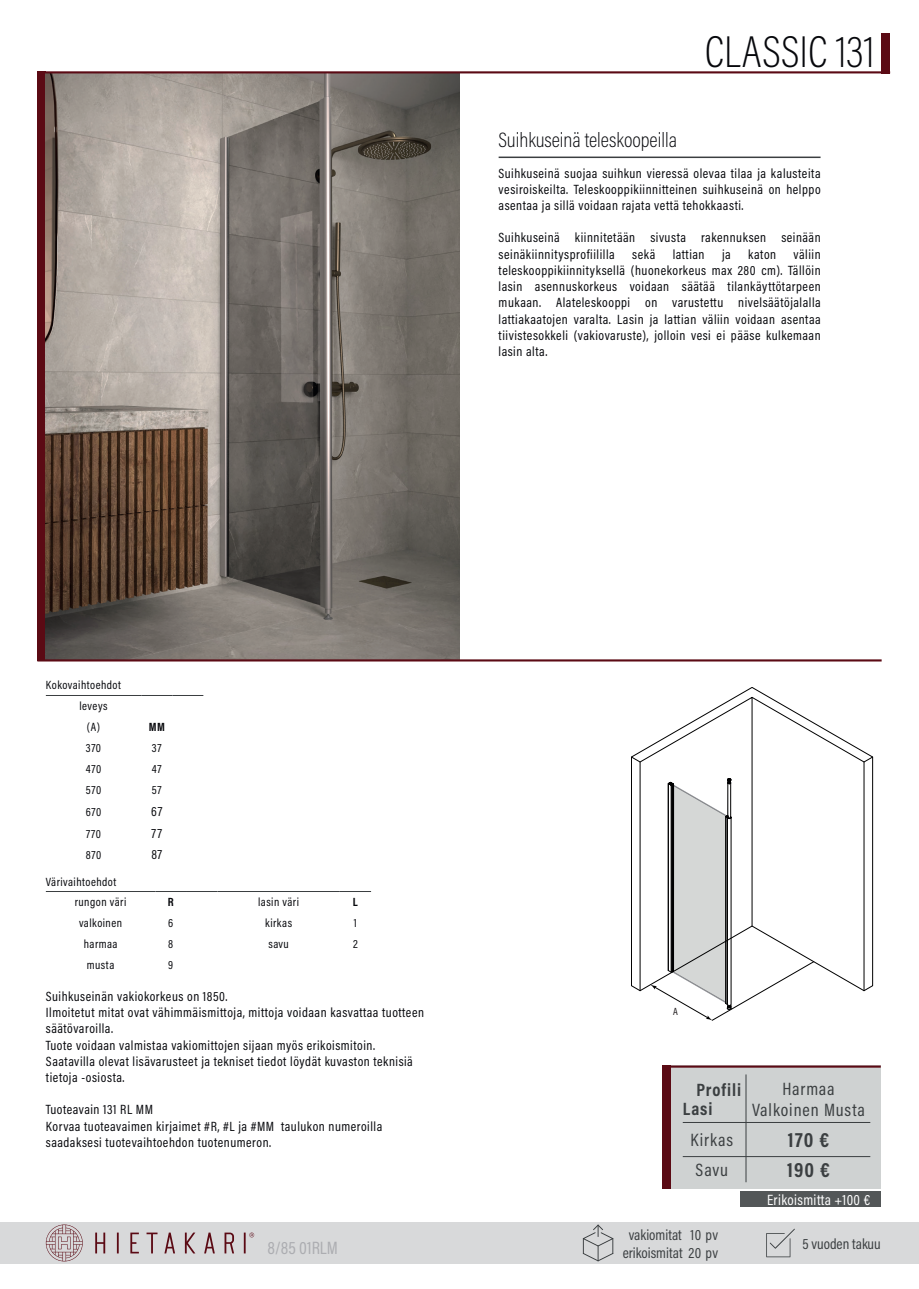
<style>
.page{position:relative;width:919px;height:1289px;background:#fff}
.page>*{position:absolute;margin:0;border:0;box-sizing:border-box;transform-origin:0 0}
.t1{font:200 45px "Acumin Pro Cond";letter-spacing:.005em;color:#07080c}
.t2{font:200 21px "Acumin Pro Cond";color:#07080c}
.t3{font:700 21px "Acumin Pro Cond";letter-spacing:.05em;color:#3b3f41}
.t4{font:18px/21px "Acumin Pro Cond";letter-spacing:.05em;color:#3b3f41;text-align:center}
.t5{font:700 18px/18.9px "Acumin Pro Cond";letter-spacing:.05em;color:#3b3f41}
.t6{font:18px "Acumin Pro Cond";color:#acadb1}
.t7{font:15px/17.7px "Acumin Pro Cond";color:#3b3f41;text-align:center}
.t8{font:15px "Acumin Pro Cond";letter-spacing:.025em;color:#fff}
.t9{font:13.5px/16.2px "Acumin Pro Cond";letter-spacing:.04em;color:#07080c}
.t10{font:12px/20.9px "Acumin Pro Cond";letter-spacing:.04em;color:#07080c}
.t11{font:700 12px "Acumin Pro Cond";color:#07080c}
.t12{font:12px "Myriad Pro";color:#000001}
.s1{font-family:"Acumin Pro Cond";font-size:10.5px;color:#231f20}
</style>
<div class="page">
<div style="left:37px;top:71px;width:9px;height:589px;background:#5b0a14"></div>
<div style="left:0;top:1222px;width:918px;height:41px;background:#d8d9da"></div>
<hr style="left:46px;top:695px;width:95px;height:1px;background:#3b3f41">
<hr style="left:141px;top:695px;width:31px;height:1px;background:#3b3f41">
<hr style="left:172px;top:695px;width:31px;height:1px;background:#3b3f41">
<img style="left:46px;top:73px;width:413px;height:586px">
<hr style="left:498px;top:156px;width:322px;height:2px;background:#3b3f41">
<hr style="left:37px;top:659px;width:844px;height:2px;background:#5b0a14">
<hr style="left:37px;top:71px;width:853px;height:2px;background:#5b0a14">
<div style="left:881px;top:33px;width:9px;height:40px;background:#5b0a14"></div>
<svg style="left:117px;top:1232px;width:2px;height:21px"></svg>
<svg style="left:95px;top:1232px;width:10px;height:21px"></svg>
<svg style="left:164px;top:1232px;width:11px;height:21px"></svg>
<svg style="left:204px;top:1232px;width:11px;height:21px"></svg>
<svg style="left:130px;top:1232px;width:9px;height:21px"></svg>
<svg style="left:146px;top:1232px;width:11px;height:21px"></svg>
<svg style="left:185px;top:1232px;width:10px;height:21px"></svg>
<svg style="left:224px;top:1232px;width:10px;height:21px"></svg>
<svg style="left:46px;top:1224px;width:37px;height:37px"></svg>
<svg style="left:244px;top:1232px;width:10px;height:21px"></svg>
<hr style="left:46px;top:891px;width:109px;height:1px;background:#3b3f41">
<hr style="left:155px;top:891px;width:31px;height:1px;background:#3b3f41">
<hr style="left:186px;top:891px;width:31px;height:1px;background:#3b3f41">
<hr style="left:217px;top:891px;width:123px;height:1px;background:#3b3f41">
<hr style="left:340px;top:891px;width:31px;height:1px;background:#3b3f41">
<div style="left:662px;top:1065px;width:218px;height:124px;background:#cfd2d2"></div>
<hr style="left:682px;top:1156px;width:188px;height:1px;background:#3b3f41">
<hr style="left:745px;top:1074px;width:1px;height:108px;background:#3b3f41">
<hr style="left:682px;top:1122px;width:188px;height:1px;background:#3b3f41">
<hr style="left:671px;top:1065px;width:209px;height:2px;background:#5b0a14">
<div style="left:662px;top:1065px;width:9px;height:124px;background:#5b0a14"></div>
<svg style="left:766px;top:1229px;width:28px;height:28px"></svg>
<svg style="left:583px;top:1224px;width:30px;height:37px"></svg>
<div style="left:740px;top:1191px;width:140px;height:15px;background:#535758"></div>
<svg style="left:631px;top:696px;width:241px;height:325px"></svg>
<h2 class="t2" style="left:498px;top:126px;width:180px">Suihkuseinä teleskoopeilla</h2>
<h1 class="t1" style="left:704px;top:23px;width:171px">CLASSIC 131</h1>
<p class="t9" style="left:498px;top:165px;width:323px;text-align:justify">Suihkuseinä suojaa suihkun vieressä olevaa tilaa ja kalusteita vesiroiskeilta. Teleskooppikiinnitteinen suihkuseinä on helppo asentaa ja sillä voidaan rajata vettä tehokkaasti.</p>
<p class="t9" style="left:498px;top:229px;width:323px">Suihkuseinä kiinnitetään sivusta rakennuksen seinään seinäkiinnitysprofiililla</p>
<p class="t9" style="left:498px;top:246px;width:323px;text-align:justify;text-indent:295px">väliin teleskooppikiinnityksellä (huonekorkeus max 280 cm). Tällöin lasin asennuskorkeus voidaan säätää tilankäyttötarpeen mukaan. Alateleskooppi on varustettu nivelsäätöjalalla lattiakaatojen varalta. Lasin ja lattian väliin voidaan asentaa tiivistesokkeli (vakiovaruste), jolloin vesi ei pääse kulkemaan lasin alta.</p>
<p class="t9" style="left:632px;top:246px;width:25px">sekä</p>
<p class="t9" style="left:672px;top:246px;width:33px">lattian</p>
<p class="t9" style="left:722px;top:246px;width:10px">ja</p>
<p class="t9" style="left:748px;top:246px;width:29px">katon</p>
<p class="t10" style="left:46px;top:674px;width:77px">Kokovaihtoehdot</p>
<p class="t10" style="left:79px;top:695px;width:30px">leveys</p>
<p class="t10" style="left:87px;top:716px;width:15px">(A)</p>
<p class="t11" style="left:149px;top:719px;width:18px">MM</p>
<p class="t10" style="left:86px;top:737px;width:17px">370</p>
<p class="t10" style="left:152px;top:737px;width:11px">37</p>
<p class="t10" style="left:86px;top:758px;width:17px">470</p>
<p class="t10" style="left:152px;top:758px;width:11px">47</p>
<p class="t10" style="left:86px;top:778px;width:17px">570</p>
<p class="t10" style="left:152px;top:778px;width:11px">57</p>
<p class="t10" style="left:86px;top:800px;width:17px">670</p>
<p class="t9" style="left:151px;top:802px;width:13px">67</p>
<p class="t10" style="left:86px;top:822px;width:16px">770</p>
<p class="t9" style="left:151px;top:824px;width:12px">77</p>
<p class="t10" style="left:86px;top:844px;width:17px">870</p>
<p class="t9" style="left:151px;top:846px;width:12px">87</p>
<p class="t10" style="left:75px;top:870px;width:53px;text-indent:-29px">Värivaihtoehdot rungon väri</p>
<p class="t11" style="left:168px;top:894px;width:7px">R</p>
<p class="t10" style="left:258px;top:891px;width:42px">lasin väri</p>
<p class="t11" style="left:353px;top:894px;width:6px">L</p>
<p class="t10" style="left:79px;top:912px;width:45px">valkoinen</p>
<p class="t10" style="left:168px;top:912px;width:7px">6</p>
<p class="t10" style="left:265px;top:912px;width:28px">kirkas</p>
<p class="t10" style="left:354px;top:912px;width:5px">1</p>
<p class="t10" style="left:84px;top:933px;width:35px">harmaa</p>
<p class="t10" style="left:168px;top:933px;width:7px">8</p>
<p class="t10" style="left:268px;top:933px;width:22px">savu</p>
<p class="t10" style="left:353px;top:933px;width:6px">2</p>
<p class="t10" style="left:87px;top:954px;width:29px">musta</p>
<p class="t10" style="left:168px;top:954px;width:7px">9</p>
<p class="t9" style="left:46px;top:987px;width:380px">Suihkuseinän vakiokorkeus on 1850.<br>Ilmoitetut mitat ovat vä himmä ismittoja, mittoja voidaan kasvattaa tuotteen sä ä tö varoilla.<br>Tuote voidaan valmistaa vakiomittojen sijaan myös erikoismitoin.<br>Saatavilla olevat lisävarusteet ja tekniset tiedot löydät kuvaston teknisiä tietoja -osiosta.</p>
<p class="t9" style="left:46px;top:1101px;width:338px">Tuoteavain 131 RL MM<br>Korvaa tuoteavaimen kirjaimet #R, #L ja #MM taulukon numeroilla saadaksesi tuotevaihtoehdon tuotenumeron.</p>
<h3 class="t6" style="left:267px;top:1235px;width:72px">8/85 01RLM</h3>
<p class="t12" style="left:671px;top:1003px;width:9px">A<span class="s1">A</span></p>
<h3 class="t5" style="left:682px;top:1079px;width:60px;text-indent:14px">Profili<br>Lasi</h3>
<h3 class="t4" style="left:752px;top:1077px;width:114px">Harmaa<br>Valkoinen Musta</h3>
<h3 class="t4" style="left:690px;top:1129px;width:44px">Kirkas</h3>
<h2 class="t3" style="left:787px;top:1126px;width:43px">170 €</h2>
<h3 class="t4" style="left:695px;top:1159px;width:34px">Savu</h3>
<h2 class="t3" style="left:787px;top:1156px;width:44px">190 €</h2>
<p class="t7" style="left:622px;top:1225px;width:97px">vakiomitat 10 pv erikoismitat 20 pv</p>
<p class="t8" style="left:767px;top:1189px;width:105px">Erikoismitta +100 €</p>
<p class="t7" style="left:802px;top:1234px;width:80px">5 vuoden takuu</p>
</div>
